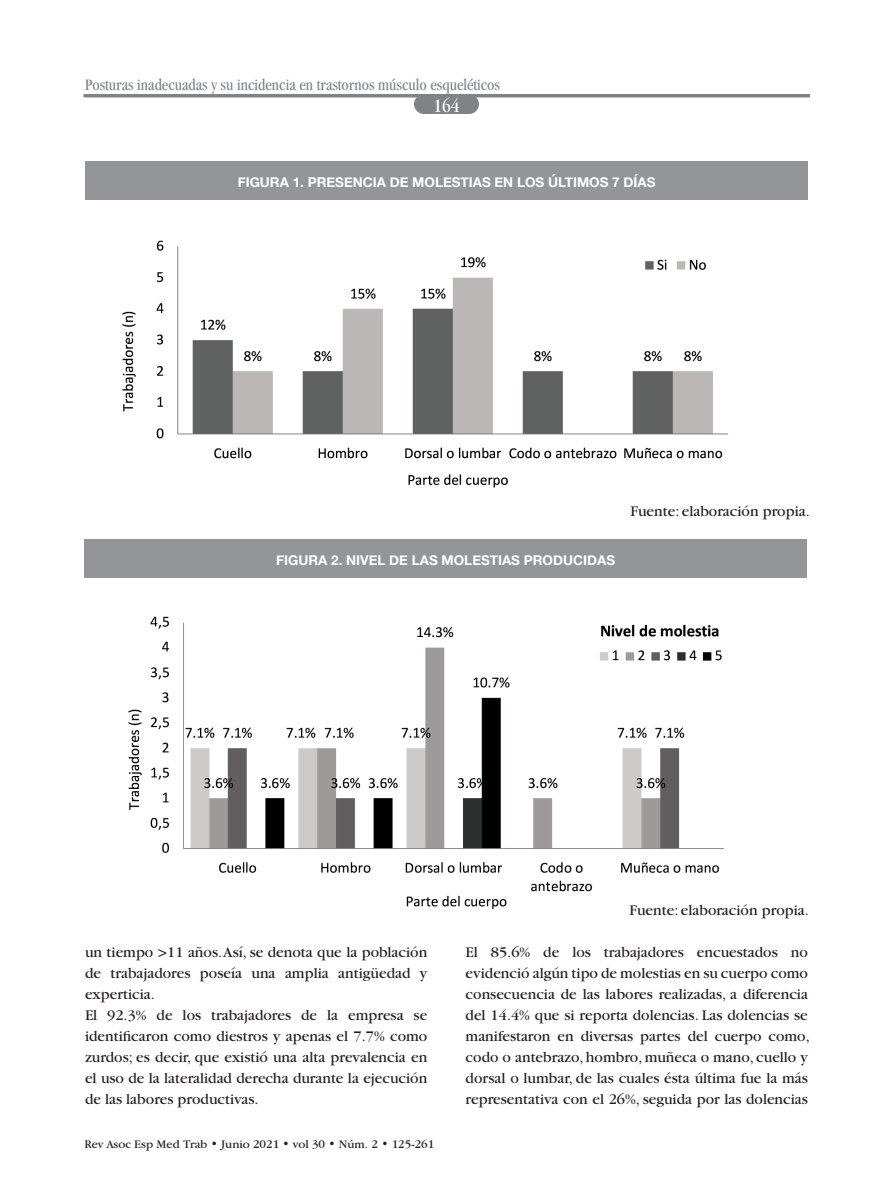
<style>
.page{position:relative;width:893px;height:1191px;background:#fff}
.page>*{position:absolute;margin:0;border:0;box-sizing:border-box;transform-origin:0 0}
.t1{font:condensed 19.5px "Garamond";color:#fff}
.t2{font:condensed 16.5px "Garamond";color:#808285}
.t3{font:15.45px/21px "Garamond";color:#231f20}
.t4{font:700 13.5px "Helvetica Neue";color:#fff}
.t5{font:12px "Garamond IT Cby BT";color:#231f20}
</style>
<div class="page">
<div style="left:414px;top:94px;width:65px;height:20px;background:#808285;border-radius:10px"></div>
<hr style="left:86px;top:94px;width:724px;height:3px;background:#808285">
<img style="left:122px;top:240px;width:606px;height:248px">
<div style="left:85px;top:162px;width:723px;height:38px;background:#939598"></div>
<img style="left:128px;top:616px;width:596px;height:294px">
<div style="left:84px;top:539px;width:723px;height:38px;background:#939598"></div>
<p class="t2" style="left:85px;top:75px;width:416px">Posturas inadecuadas y su incidencia en trastornos músculo esqueléticos</p>
<p class="t1" style="left:433px;top:95px;width:27px">164</p>
<p class="t4" style="left:238px;top:172px;width:419px">FIGURA 1. PRESENCIA DE MOLESTIAS EN LOS ÚLTIMOS 7 DÍAS</p>
<p class="t4" style="left:276px;top:549px;width:340px">FIGURA 2. NIVEL DE LAS MOLESTIAS PRODUCIDAS</p>
<p class="t3" style="left:630px;top:501px;width:181px">Fuente: elaboración propia.</p>
<p class="t3" style="left:629px;top:900px;width:181px">Fuente: elaboración propia.</p>
<p class="t3" style="left:85px;top:942px;width:344px">un tiempo &gt;11 años. Así, se denota que la población de trabajadores poseía una amplia antigüedad y experticia.<br>El 92.3% de los trabajadores de la empresa se identificaron como diestros y apenas el 7.7% como zurdos; es decir, que existió una alta prevalencia en el uso de la lateralidad derecha durante la ejecución de las labores productivas.</p>
<p class="t3" style="left:466px;top:942px;width:346px">El 85.6% de los trabajadores encuestados no evidenció algún tipo de molestias en su cuerpo como consecuencia de las labores realizadas, a diferencia del 14.4% que si reporta dolencias. Las dolencias se manifestaron en diversas partes del cuerpo como, codo o antebrazo, hombro, muñeca o mano, cuello y dorsal o lumbar, de las cuales ésta última fue la más representativa con el 26%, seguida por las dolencias</p>
<p class="t5" style="left:85px;top:1136px;width:351px">Rev Asoc Esp Med Trab • Junio 2021 • vol 30 • Núm. 2 • 125-261</p>
</div>
